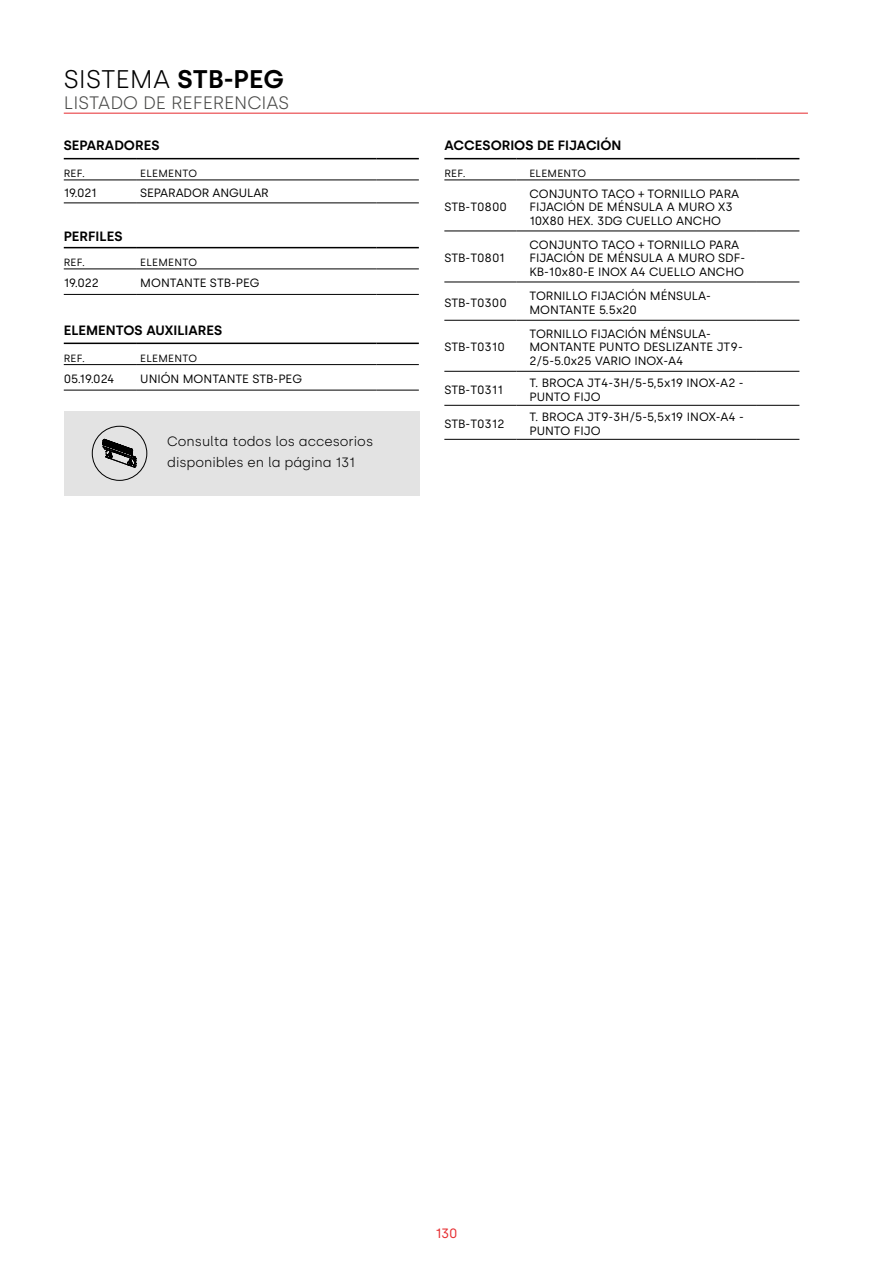
<style>
.page{position:relative;width:893px;height:1263px;background:#fff}
.page>*{position:absolute;margin:0;border:0;box-sizing:border-box;transform-origin:0 0}
.t1{font:300 25.5px "Silka";color:#000}
.t2{font:300 18px "Silka";color:#4a4a49}
.t3{font:600 13.5px "Silka";color:#000}
.t4{font:300 13.5px/21px "Silka";color:#000}
.t5{font:13.5px "Silka";color:#e62a2e}
.t6{font:12px/13.5px "Silka";color:#000}
.t7{font:10.5px "Silka";letter-spacing:.025em;color:#000}
.s1{font-weight:600}
</style>
<div class="page">
<hr style="left:64px;top:113px;width:744px;height:1px;background:#e62a2e">
<hr style="left:64px;top:343px;width:72px;height:1px;background:#000">
<hr style="left:136px;top:343px;width:240px;height:1px;background:#000">
<hr style="left:376px;top:343px;width:43px;height:1px;background:#000">
<hr style="left:376px;top:364px;width:43px;height:1px;background:#000">
<hr style="left:376px;top:390px;width:43px;height:1px;background:#000">
<hr style="left:64px;top:364px;width:72px;height:1px;background:#000">
<hr style="left:136px;top:364px;width:240px;height:1px;background:#000">
<hr style="left:64px;top:390px;width:72px;height:1px;background:#000">
<hr style="left:136px;top:390px;width:240px;height:1px;background:#000">
<hr style="left:64px;top:158px;width:72px;height:1px;background:#000">
<hr style="left:136px;top:158px;width:240px;height:1px;background:#000">
<hr style="left:376px;top:158px;width:43px;height:1px;background:#000">
<hr style="left:376px;top:180px;width:43px;height:1px;background:#000">
<hr style="left:64px;top:180px;width:72px;height:1px;background:#000">
<hr style="left:136px;top:180px;width:240px;height:1px;background:#000">
<hr style="left:64px;top:203px;width:72px;height:1px;background:#000">
<hr style="left:136px;top:203px;width:240px;height:1px;background:#000">
<hr style="left:376px;top:203px;width:43px;height:1px;background:#000">
<hr style="left:64px;top:247px;width:72px;height:1px;background:#000">
<hr style="left:136px;top:247px;width:240px;height:1px;background:#000">
<hr style="left:376px;top:247px;width:43px;height:1px;background:#000">
<hr style="left:64px;top:294px;width:72px;height:1px;background:#000">
<hr style="left:136px;top:294px;width:240px;height:1px;background:#000">
<hr style="left:376px;top:294px;width:43px;height:1px;background:#000">
<hr style="left:64px;top:269px;width:72px;height:1px;background:#000">
<hr style="left:136px;top:269px;width:240px;height:1px;background:#000">
<hr style="left:376px;top:269px;width:43px;height:1px;background:#000">
<div style="left:64px;top:411px;width:356px;height:84px;background:#e3e3e3"></div>
<svg style="left:92px;top:426px;width:55px;height:55px"></svg>
<hr style="left:444px;top:158px;width:73px;height:1px;background:#000">
<hr style="left:517px;top:158px;width:240px;height:1px;background:#000">
<hr style="left:757px;top:158px;width:42px;height:1px;background:#000">
<hr style="left:757px;top:180px;width:42px;height:1px;background:#000">
<hr style="left:757px;top:231px;width:42px;height:1px;background:#000">
<hr style="left:757px;top:282px;width:42px;height:1px;background:#000">
<hr style="left:757px;top:320px;width:42px;height:1px;background:#000">
<hr style="left:757px;top:371px;width:42px;height:1px;background:#000">
<hr style="left:757px;top:405px;width:42px;height:1px;background:#000">
<hr style="left:757px;top:439px;width:42px;height:1px;background:#000">
<hr style="left:444px;top:180px;width:73px;height:1px;background:#000">
<hr style="left:517px;top:180px;width:240px;height:1px;background:#000">
<hr style="left:444px;top:231px;width:73px;height:1px;background:#000">
<hr style="left:517px;top:231px;width:240px;height:1px;background:#000">
<hr style="left:444px;top:282px;width:73px;height:1px;background:#000">
<hr style="left:517px;top:282px;width:240px;height:1px;background:#000">
<hr style="left:444px;top:320px;width:73px;height:1px;background:#000">
<hr style="left:517px;top:320px;width:240px;height:1px;background:#000">
<hr style="left:444px;top:371px;width:73px;height:1px;background:#000">
<hr style="left:517px;top:371px;width:240px;height:1px;background:#000">
<hr style="left:444px;top:405px;width:73px;height:1px;background:#000">
<hr style="left:517px;top:405px;width:240px;height:1px;background:#000">
<hr style="left:444px;top:439px;width:73px;height:1px;background:#000">
<hr style="left:517px;top:439px;width:240px;height:1px;background:#000">
<h1 class="t1" style="left:64px;top:64px;width:222px">SISTEMA <span class="s1">STB-PEG</span></h1>
<h2 class="t2" style="left:64px;top:92px;width:227px">LISTADO DE REFERENCIAS</h2>
<p class="t3" style="left:64px;top:137px;width:97px">SEPARADORES</p>
<p class="t7" style="left:64px;top:167px;width:23px">REF.</p>
<p class="t7" style="left:140px;top:167px;width:58px">ELEMENTO</p>
<p class="t6" style="left:64px;top:186px;width:34px">19.021</p>
<p class="t6" style="left:140px;top:186px;width:130px">SEPARADOR ANGULAR</p>
<p class="t3" style="left:64px;top:228px;width:60px">PERFILES</p>
<p class="t7" style="left:64px;top:256px;width:23px">REF.</p>
<p class="t7" style="left:140px;top:256px;width:58px">ELEMENTO</p>
<p class="t6" style="left:64px;top:276px;width:37px">19.022</p>
<p class="t6" style="left:140px;top:276px;width:121px">MONTANTE STB-PEG</p>
<p class="t3" style="left:64px;top:322px;width:160px">ELEMENTOS AUXILIARES</p>
<p class="t7" style="left:64px;top:352px;width:23px">REF.</p>
<p class="t7" style="left:140px;top:352px;width:58px">ELEMENTO</p>
<p class="t6" style="left:64px;top:372px;width:52px">05.19.024</p>
<p class="t6" style="left:140px;top:372px;width:163px">UNIÓN MONTANTE STB-PEG</p>
<p class="t4" style="left:167px;top:431px;width:207px">Consulta todos los accesorios disponibles en la página 131</p>
<p class="t3" style="left:444px;top:137px;width:179px">ACCESORIOS DE FIJACIÓN</p>
<p class="t7" style="left:444px;top:167px;width:23px">REF.</p>
<p class="t7" style="left:529px;top:167px;width:58px">ELEMENTO</p>
<p class="t6" style="left:444px;top:200px;width:64px">STB-T0800</p>
<p class="t6" style="left:529px;top:187px;width:211px">CONJUNTO TACO + TORNILLO PARA<br>FIJACIÓN DE MÉNSULA A MURO X3<br>10X80 HEX. 3DG CUELLO ANCHO</p>
<p class="t6" style="left:444px;top:251px;width:62px">STB-T0801</p>
<p class="t6" style="left:529px;top:238px;width:217px">CONJUNTO TACO + TORNILLO PARA<br>FIJACIÓN DE MÉNSULA A MURO SDF-<br>KB-10x80-E INOX A4 CUELLO ANCHO</p>
<p class="t6" style="left:444px;top:296px;width:64px">STB-T0300</p>
<p class="t6" style="left:529px;top:289px;width:183px">TORNILLO FIJACIÓN MÉNSULA-<br>MONTANTE 5.5x20</p>
<p class="t6" style="left:444px;top:340px;width:62px">STB-T0310</p>
<p class="t6" style="left:529px;top:327px;width:215px">TORNILLO FIJACIÓN MÉNSULA-<br>MONTANTE PUNTO DESLIZANTE JT9-<br>2/5-5.0x25 VARIO INOX-A4</p>
<p class="t6" style="left:444px;top:383px;width:60px">STB-T0311</p>
<p class="t6" style="left:529px;top:376px;width:216px">T. BROCA JT4-3H/5-5,5x19 INOX-A2 -<br>PUNTO FIJO</p>
<p class="t6" style="left:444px;top:417px;width:62px">STB-T0312</p>
<p class="t6" style="left:529px;top:410px;width:216px">T. BROCA JT9-3H/5-5,5x19 INOX-A4 -<br>PUNTO FIJO</p>
<p class="t5" style="left:435px;top:1225px;width:24px">130</p>
</div>
